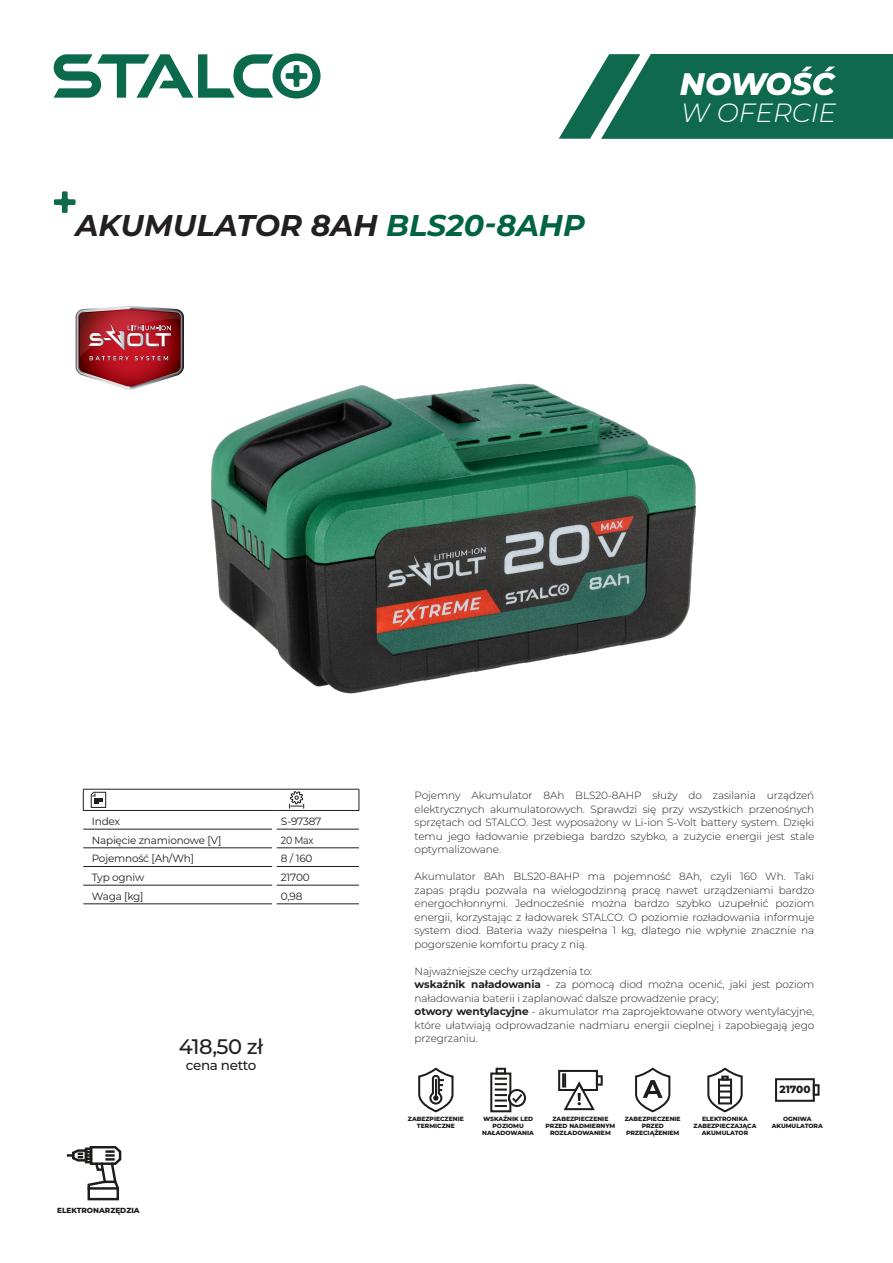
<style>
.page{position:relative;width:893px;height:1263px;background:#fff}
.page>*{position:absolute;margin:0;border:0;box-sizing:border-box;transform-origin:0 0}
.t1{font:italic 800 31.2px "Montserrat";color:#fff}
.nazwa_produktu{font:italic 700 30px "Montserrat";color:#231f20}
.t2{font:italic 300 26.4px "Montserrat";color:#fff}
.do_lewej_tabelka{font:500 21px "Montserrat";letter-spacing:-.025em;color:#231f20}
.do_lewej_tabelka-2{font:500 13.5px "Montserrat";letter-spacing:-.025em;color:#231f20}
.opisy{font:300 10.5px/13.5px "Montserrat";letter-spacing:-.01em;color:#231f20;text-align:justify}
.t3{font:10.5px "Montserrat";letter-spacing:-.02em;color:#231f20}
.t4{font:10.5px "Montserrat";letter-spacing:-.02em;color:#231f20;scale:.9 1}
.t5{font:800 10.35px "Montserrat";color:#1d1d1b}
.t6{font:800 7.35px "Montserrat";color:#1d1d1b}
.t7{font:800 6px/6.8px "Montserrat";color:#1d1d1b;text-align:center}
.s1{color:#006341}
.s2{font-weight:700}
</style>
<div class="page">
<svg style="left:559px;top:54px;width:334px;height:85px;background:#2f7d65"></svg>
<svg style="left:54px;top:53px;width:267px;height:46px"></svg>
<svg style="left:76px;top:306px;width:108px;height:84px;background:#ac4e55"></svg>
<svg style="left:54px;top:191px;width:22px;height:22px"></svg>
<svg style="left:68px;top:1146px;width:54px;height:55px"></svg>
<img style="left:203px;top:383px;width:494px;height:406px">
<hr style="left:83px;top:866px;width:189px;height:1px;background:#231f20">
<hr style="left:277px;top:866px;width:82px;height:1px;background:#231f20">
<hr style="left:83px;top:885px;width:189px;height:1px;background:#231f20">
<hr style="left:277px;top:885px;width:82px;height:1px;background:#231f20">
<hr style="left:83px;top:903px;width:189px;height:1px;background:#231f20">
<hr style="left:277px;top:903px;width:82px;height:1px;background:#231f20">
<hr style="left:83px;top:829px;width:189px;height:1px;background:#231f20">
<hr style="left:277px;top:829px;width:82px;height:1px;background:#231f20">
<hr style="left:83px;top:847px;width:189px;height:1px;background:#231f20">
<hr style="left:277px;top:847px;width:82px;height:1px;background:#231f20">
<hr style="left:83px;top:789px;width:189px;height:1px;background:#231f20">
<svg style="left:83px;top:789px;width:1px;height:21px"></svg>
<hr style="left:277px;top:789px;width:82px;height:1px;background:#231f20">
<svg style="left:359px;top:789px;width:1px;height:21px"></svg>
<hr style="left:83px;top:810px;width:189px;height:1px;background:#231f20">
<hr style="left:277px;top:810px;width:82px;height:1px;background:#231f20">
<svg style="left:91px;top:792px;width:15px;height:16px"></svg>
<svg style="left:289px;top:791px;width:15px;height:17px"></svg>
<svg style="left:490px;top:1067px;width:36px;height:46px"></svg>
<svg style="left:707px;top:1067px;width:36px;height:46px"></svg>
<div style="left:596px;top:1075px;width:7px;height:11px;border:2px solid #1d1d1b"></div>
<svg style="left:558px;top:1069px;width:41px;height:42px"></svg>
<div style="left:775px;top:1078px;width:40px;height:24px;border:2px solid #1d1d1b"></div>
<div style="left:813px;top:1084px;width:7px;height:12px;border:2px solid #1d1d1b"></div>
<svg style="left:635px;top:1067px;width:36px;height:46px"></svg>
<svg style="left:418px;top:1067px;width:36px;height:46px"></svg>
<p class="nazwa_produktu" style="left:76px;top:203px;width:511px">AKUMULATOR 8AH <span class="s1">BLS20-8AHP</span></p>
<h1 class="t1" style="left:680px;top:61px;width:88px">NOW</h1>
<h3 class="t2" style="left:681px;top:95px;width:157px">W OFERCIE</h3>
<p class="t3" style="left:92px;top:814px;width:30px">Index</p>
<p class="t3" style="left:281px;top:814px;width:42px">S-97387</p>
<p class="t3" style="left:92px;top:833px;width:131px">Napięcie znamionowe [V]</p>
<p class="t4" style="left:281px;top:833px;width:38px">20 Max</p>
<p class="t3" style="left:92px;top:851px;width:104px">Pojemność [Ah/Wh]</p>
<p class="t3" style="left:281px;top:851px;width:33px">8 / 160</p>
<p class="t3" style="left:92px;top:870px;width:54px">Typ ogniw</p>
<p class="t3" style="left:281px;top:870px;width:30px">21700</p>
<p class="t3" style="left:92px;top:889px;width:53px">Waga [kg]</p>
<p class="t3" style="left:281px;top:889px;width:23px">0,98</p>
<p class="do_lewej_tabelka" style="left:179px;top:1031px;width:86px">418,50 zł</p>
<p class="do_lewej_tabelka-2" style="left:186px;top:1056px;width:72px">cena netto</p>
<p class="t6" style="left:57px;top:1206px;width:84px">ELEKTRONARZĘDZIA</p>
<p class="opisy" style="left:415px;top:788px;width:401px">Pojemny Akumulator 8Ah BLS20-8AHP służy do zasilania urządzeń elektrycznych akumulatorowych. Sprawdzi się przy wszystkich przenośnych sprzętach od STALCO. Jest wyposażony w Li-ion S-Volt battery system. Dzięki temu jego ładowanie przebiega bardzo szybko, a zużycie energii jest stale optymalizowane.</p>
<p class="opisy" style="left:415px;top:869px;width:401px">Akumulator 8Ah BLS20-8AHP ma pojemność 8Ah, czyli 160 Wh. Taki zapas prądu pozwala na wielogodzinną pracę nawet urządzeniami bardzo energochłonnymi. Jednocześnie można bardzo szybko uzupełnić poziom energii, korzystając z ładowarek STALCO. O poziomie rozładowania informuje system diod. Bateria waży niespełna 1 kg, dlatego nie wpłynie znacznie na pogorszenie komfortu pracy z nią.</p>
<p class="opisy" style="left:415px;top:964px;width:179px">Najważniejsze cechy urządzenia to:</p>
<p class="opisy" style="left:415px;top:977px;width:401px"><span class="s2">wskaźnik naładowania</span> - za pomocą diod można ocenić, jaki jest poziom naładowania baterii i zaplanować dalsze prowadzenie pracy;</p>
<p class="opisy" style="left:415px;top:1004px;width:401px"><span class="s2">otwory wentylacyjne</span> - akumulator ma zaprojektowane otwory wentylacyjne, które ułatwiają odprowadzanie nadmiaru energii cieplnej i zapobiegają jego przegrzaniu.</p>
<p class="t7" style="left:408px;top:1116px;width:57px">ZABEZPIECZENIE<br>TERMICZNE</p>
<p class="t5" style="left:779px;top:1083px;width:33px">21700</p>
<p class="t7" style="left:482px;top:1116px;width:53px">WSKAŹNIK LED<br>POZIOMU<br>NAŁADOWANIA</p>
<p class="t7" style="left:694px;top:1116px;width:64px">ELEKTRONIKA<br>ZABEZPIECZAJĄCA<br>AKUMULATOR</p>
<p class="t7" style="left:546px;top:1116px;width:71px">ZABEZPIECZENIE<br>PRZED NADMIERNYM<br>ROZŁADOWANIEM</p>
<p class="t7" style="left:772px;top:1115px;width:53px">OGNIWA<br>AKUMULATORA</p>
<p class="t7" style="left:625px;top:1116px;width:57px">ZABEZPIECZENIE<br>PRZED<br>PRZECIĄŻENIEM</p>
</div>
